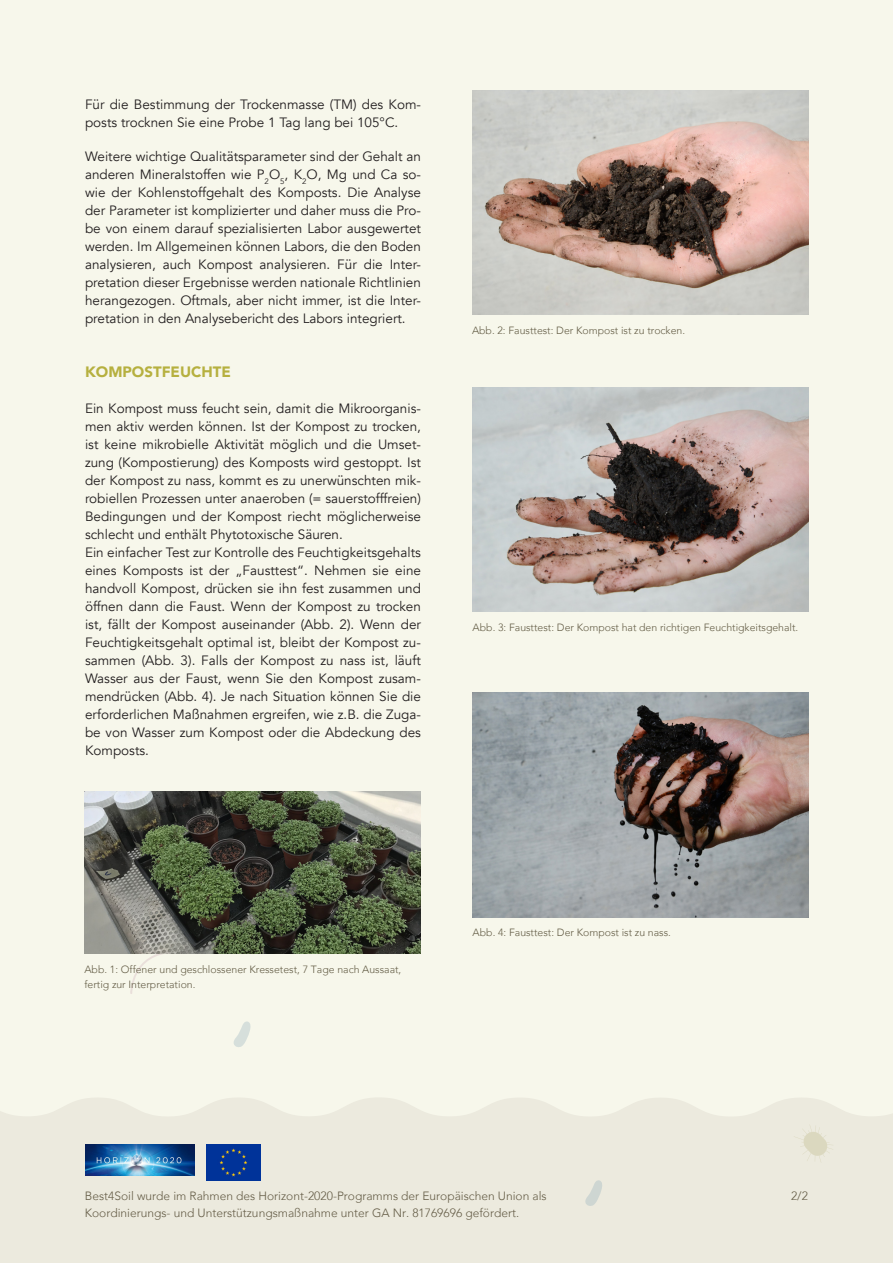
<style>
.page{position:relative;width:893px;height:1263px;background:#f7f7eb}
.page>*{position:absolute;margin:0;border:0;box-sizing:border-box;transform-origin:0 0}
.t1{font:900 15px "Avenir";color:#b6b03f}
.t2{font:13.5px/18px "Avenir";color:#231f20;text-align:justify}
.t3{font:300 12px "Avenir";color:#645c46}
.t4{font:300 10.5px/15px "Avenir";color:#635c45}
</style>
<div class="page">
<div style="left:0;top:1098px;width:893px;height:165px;background:#eceade"></div>
<svg style="left:794px;top:1124px;width:39px;height:39px"></svg>
<svg style="left:130px;top:954px;width:32px;height:40px"></svg>
<svg style="left:585px;top:1180px;width:19px;height:27px"></svg>
<svg style="left:234px;top:1021px;width:17px;height:26px"></svg>
<img style="left:85px;top:1144px;width:109px;height:31px">
<img style="left:207px;top:1144px;width:53px;height:36px">
<img style="left:84px;top:791px;width:337px;height:163px">
<img style="left:472px;top:90px;width:337px;height:225px">
<img style="left:472px;top:387px;width:337px;height:225px">
<img style="left:472px;top:692px;width:337px;height:225px">
<p class="t2" style="left:85px;top:95px;width:337px">Für die Bestimmung der Trockenmasse (TM) des Kom&shy;posts trocknen Sie eine Probe 1 Tag lang bei 105°C.</p>
<p class="t2" style="left:85px;top:148px;width:337px">Weitere wichtige Qualitätsparameter sind der Gehalt an anderen Mineralstoffen wie P<sub>2</sub>O<sub>5</sub>, K<sub>2</sub>O, Mg und Ca so&shy;wie der Kohlenstoffgehalt des Komposts. Die Analyse der Parameter ist komplizierter und daher muss die Pro&shy;be von einem darauf spezialisierten Labor ausgewertet werden. Im Allgemeinen können Labors, die den Boden analysieren, auch Kompost analysieren. Für die Inter&shy;pretation dieser Ergebnisse werden nationale Richtlinien herangezogen. Oftmals, aber nicht immer, ist die Inter&shy;pretation in den Analysebericht des Labors integriert.</p>
<p class="t1" style="left:85px;top:359px;width:147px">KOMPOSTFEUCHTE</p>
<p class="t2" style="left:85px;top:400px;width:337px">Ein Kompost muss feucht sein, damit die Mikroorganis&shy;men aktiv werden können. Ist der Kompost zu trocken, ist keine mikrobielle Aktivität möglich und die Umset&shy;zung (Kompostierung) des Komposts wird gestoppt. Ist der Kompost zu nass, kommt es zu unerwünschten mik&shy;robiellen Prozessen unter anaeroben (= sauerstofffreien)<br>Bedingungen und der Kompost riecht möglicherweise schlecht und enthält Phytotoxische Säuren.</p>
<p class="t2" style="left:85px;top:544px;width:337px">Ein einfacher Test zur Kontrolle des Feuchtigkeitsgehalts eines Komposts ist der „Fausttest“. Nehmen sie eine handvoll Kompost, drücken sie ihn fest zusammen und öffnen dann die Faust. Wenn der Kompost zu trocken ist, fällt der Kompost auseinander (Abb. 2). Wenn der Feuchtigkeitsgehalt optimal ist, bleibt der Kompost zu&shy;sammen (Abb. 3). Falls der Kompost zu nass ist, läuft Wasser aus der Faust, wenn Sie den Kompost zusam&shy;mendrücken (Abb. 4). Je nach Situation können Sie die erforderlichen Maßnahmen ergreifen, wie z.B. die Zuga&shy;be von Wasser zum Kompost oder die Abdeckung des Komposts.</p>
<p class="t4" style="left:472px;top:323px;width:215px">Abb. 2: Fausttest: Der Kompost ist zu trocken.</p>
<p class="t4" style="left:473px;top:620px;width:327px">Abb. 3: Fausttest: Der Kompost hat den richtigen Feuchtigkeitsgehalt.</p>
<p class="t4" style="left:84px;top:962px;width:318px">Abb. 1: Offener und geschlossener Kressetest, 7 Tage nach Aussaat, fertig zur Interpretation.</p>
<p class="t4" style="left:473px;top:925px;width:200px">Abb. 4: Fausttest: Der Kompost ist zu nass.</p>
<p class="t3" style="left:85px;top:1189px;width:463px">Best4Soil wurde im Rahmen des Horizont-2020-Programms der Europäischen Union als</p>
<p class="t3" style="left:85px;top:1205px;width:436px">Koordinierungs- und Unterstützungsmaßnahme unter GA Nr. 81769696 gefördert.</p>
<p class="t3" style="left:791px;top:1189px;width:18px">2/2</p>
</div>
